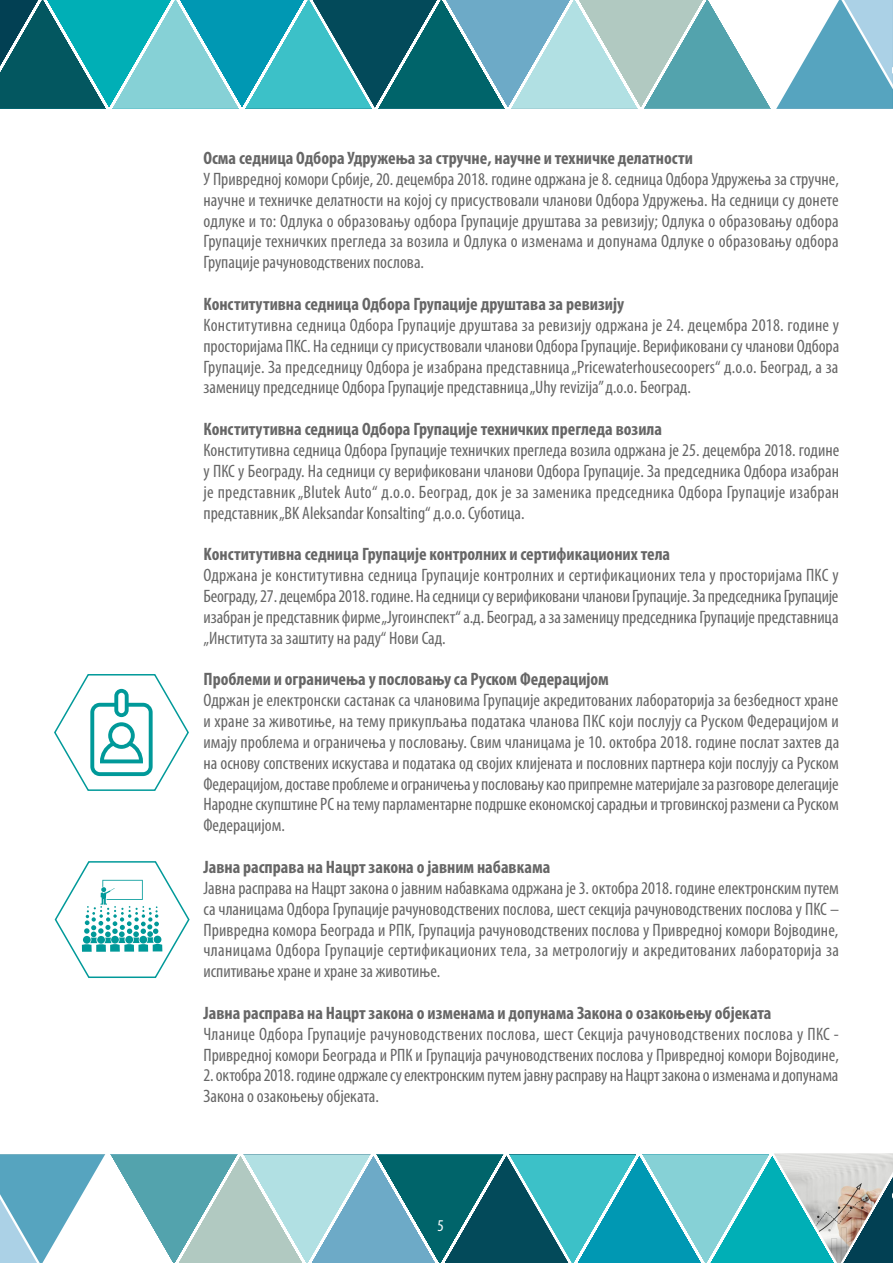
<style>
.page{position:relative;width:893px;height:1263px;background:#fff}
.page>*{position:absolute;margin:0;border:0;box-sizing:border-box;transform-origin:0 0}
.t1{font:condensed 18px/20.9px "Myriad Pro";color:#666;text-align:justify}
.t2{font:700 condensed 18px "Myriad Pro";color:#666}
.t3{font:condensed 16.5px "Myriad Pro";color:#fff}
</style>
<div class="page">
<svg style="left:0;top:1154px;width:774px;height:109px;background:#67b2bc"></svg>
<img style="left:774px;top:1153px;width:119px;height:110px">
<svg style="left:0;top:0;width:893px;height:109px;background:#5dabb5"></svg>
<svg style="left:54px;top:861px;width:136px;height:117px"></svg>
<svg style="left:54px;top:674px;width:135px;height:117px"></svg>
<p class="t2" style="left:203px;top:147px;width:491px">Осма седницa Одбора Удружењa за стручне, научне и техничке делатности</p>
<p class="t1" style="left:203px;top:168px;width:637px">У Привредној комори Србије, 20. децембра 2018. године одржана је 8. седница Одбора Удружењa за стручне, научне и техничке делатности на којој су присуствовали чланови Одбора Удружења. На седници су донете одлуке и то: Одлука о образовању одбора Групације друштава за ревизију; Одлука о образовању одбора Групације техничких прегледа за возила и Одлука о изменама и допунама Одлуке о образовању одбора Групације рачуноводствених послова.</p>
<p class="t2" style="left:203px;top:293px;width:422px">Конститутивна седница Одбора Групације друштава за ревизију</p>
<p class="t1" style="left:203px;top:314px;width:637px">Конститутивна седница Одбора Групације друштава за ревизију одржана је 24. децембра 2018. године у просторијама ПКС. На седници су присуствовали чланови Одбора Групације. Верификовани су чланови Одбора Групације. За председницу Одбора је изабрана представница „Pricewaterhousecoopers“ д.о.о. Београд, а за заменицу председнице Одбора Групације представница „Uhy revizija” д.о.о. Београд.</p>
<p class="t2" style="left:203px;top:418px;width:460px">Конститутивна седница Одбора Групације техничких прегледа возила</p>
<p class="t1" style="left:203px;top:439px;width:637px">Конститутивна седница Одбора Групације техничких прегледа возила одржана је 25. децембра 2018. године у ПКС у Београду. На седници су верификовани чланови Одбора Групације. За председника Одбора изабран је представник „Blutek Auto“ д.о.о. Београд, док је за заменика председника Одбора Групације изабран представник „BK Aleksandar Konsalting“ д.о.о. Суботица.</p>
<p class="t2" style="left:203px;top:543px;width:468px">Kонститутивна седница Групације контролних и сертификационих тела</p>
<p class="t1" style="left:203px;top:564px;width:637px">Одржана је конститутивна седница Групације контролних и сертификационих тела у просторијама ПКС у Београду, 27. децембра 2018. године. На седници су верификовани чланови Групације. За председника Групације изабран је представник фирме „Југоинспект“ а.д. Београд, а за заменицу председника Групације представница „Института за заштиту на раду“ Нови Сад.</p>
<p class="t2" style="left:203px;top:668px;width:407px">Проблеми и ограничења у пословању са Руском Федерацијом</p>
<p class="t1" style="left:203px;top:689px;width:637px">Одржан је електронски састанак са члановима Групације акредитованих лабораторија за безбедност хране и хране за животиње, на тему прикупљања података чланова ПКС који послују са Руском Федерацијом и имају проблема и ограничења у пословању. Свим чланицама је 10. октобра 2018. године послат захтев да на основу сопствених искустава и података од својих клијената и пословних партнера који послују са Руском Федерацијом, доставе проблеме и ограничења у пословању као припремне материјале за разговоре делегације Народне скупштине РС на тему парламентарне подршке економској сарадњи и трговинској размени са Руском Федерацијом.</p>
<p class="t2" style="left:203px;top:856px;width:348px">Јавна расправа на Нацрт закона о јавним набавкама</p>
<p class="t1" style="left:203px;top:877px;width:637px">Јавна расправа на Нацрт закона о јавним набавкама одржана је 3. октобра 2018. године електронским путем са чланицама Одбора Групације рачуноводствених послова, шест секција рачуноводствених послова у ПКС – Привредна комора Београда и РПК, Групација рачуноводствених послова у Привредној комори Војводине, чланицама Одбора Групације сертификационих тела, за метрологију и акредитованих лабораторија за испитивање хране и хране за животиње.</p>
<p class="t2" style="left:203px;top:1002px;width:569px">Јавна расправа на Нацрт закона о изменама и допунама Закона о озакоњењу објеката</p>
<p class="t1" style="left:203px;top:1023px;width:637px">Чланице Одбора Групације рачуноводствених послова, шест Секција рачуноводствених послова у ПКС -<br>Привредној комори Београда и РПК и Групација рачуноводствених послова у Привредној комори Војводине,</p>
<p class="t1" style="left:203px;top:1065px;width:636px">2. октобра 2018. године одржале су електронским путем јавну расправу на Нацрт закона о изменама и допунама<br>Закона о озакоњењу објеката.</p>
<p class="t3" style="left:438px;top:1215px;width:8px">5</p>
</div>
